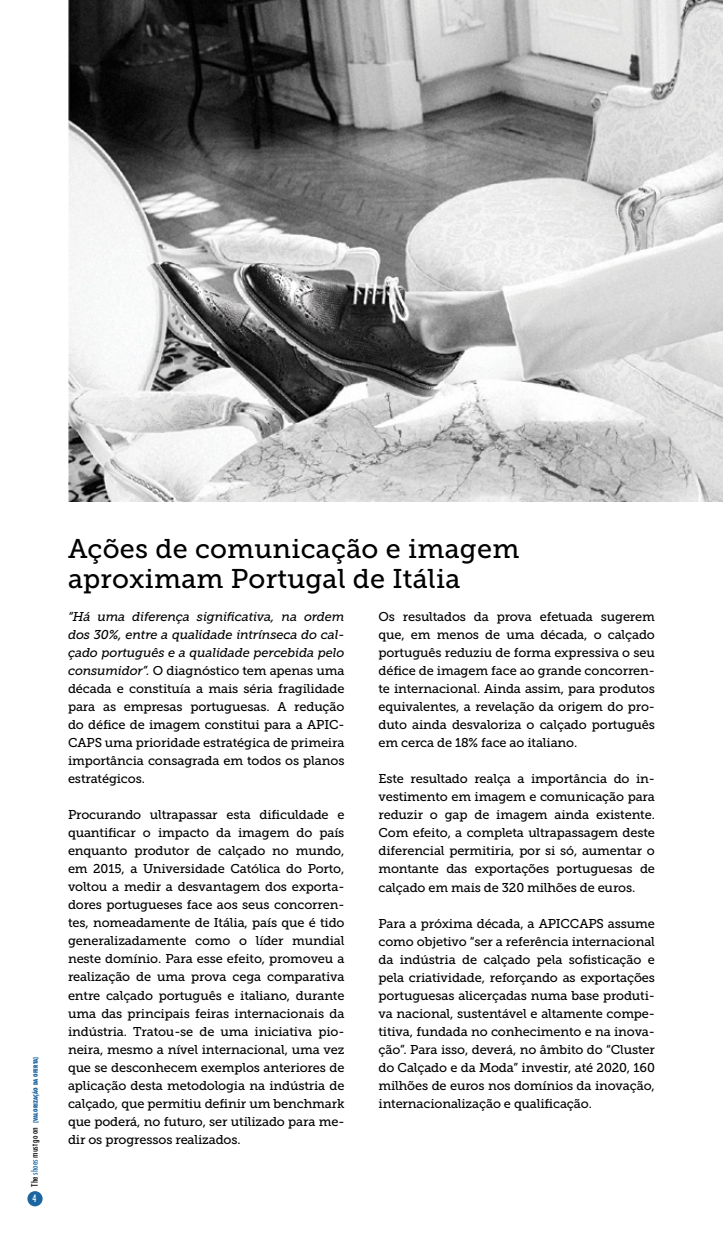
<style>
.page{position:relative;width:723px;height:1234px;background:#fff}
.page>*{position:absolute;margin:0;border:0;box-sizing:border-box;transform-origin:0 0}
.t1{font:27px/30px "Museo Slab 500";letter-spacing:.01em;color:#000}
.t2{font:12.75px/18px "Museo Slab 500";letter-spacing:-.01em;color:#000;text-align:justify}
.t3{font:500 condensed 10.5px "Futura BT";color:#fff}
.t4{font:900 condensed 6px "Futura BT";letter-spacing:.03em;color:#1b65a0}
.s1{font-weight:500;font-size:9px;color:#000}
.s2{font-weight:500;font-size:9px}
.s3{font-style:italic}
</style>
<div class="page">
<div style="left:27px;top:1190px;width:16px;height:15px;background:#1b65a0;border-radius:50%"></div>
<img style="left:68px;top:0;width:655px;height:501px">
<p class="t4" style="left:32px;top:1186px;width:132px;rotate:-90deg"><span class="s1">The</span> <span class="s2">shoes</span> <span class="s1">must go on</span> [VALORIZAÇÃO DA OFERTA]</p>
<p class="t3" style="left:32px;top:1191px;width:6px">4</p>
<h1 class="t1" style="left:68px;top:533px;width:453px">Ações de comunicação e imagem aproximam Portugal de Itália</h1>
<p class="t2" style="left:68px;top:607px;width:278px"><span class="s3">“Há uma diferença significativa, na ordem dos 30%, entre a qualidade intrínseca do cal&shy;çado português e a qualidade percebida pelo consumidor”.</span> O diagnóstico tem apenas uma década e constituía a mais séria fragilidade para as empresas portuguesas. A redução do défice de imagem constitui para a APIC-CAPS uma prioridade estratégica de primeira importância consagrada em todos os planos estratégicos.</p>
<p class="t2" style="left:68px;top:805px;width:278px">Procurando ultrapassar esta dificuldade e quantificar o impacto da imagem do país enquanto produtor de calçado no mundo, em 2015, a Universidade Católica do Porto, voltou a medir a desvantagem dos exporta&shy;dores portugueses face aos seus concorren&shy;tes, nomeadamente de Itália, país que é tido generalizadamente como o líder mundial neste domínio. Para esse efeito, promoveu a realização de uma prova cega comparativa entre calçado português e italiano, durante uma das principais feiras internacionais da indústria. Tratou-se de uma iniciativa pio&shy;neira, mesmo a nível internacional, uma vez que se desconhecem exemplos anteriores de aplicação desta metodologia na indústria de calçado, que permitiu definir um benchmark que poderá, no futuro, ser utilizado para me&shy;dir os progressos realizados.</p>
<p class="t2" style="left:378px;top:607px;width:278px">Os resultados da prova efetuada sugerem que, em menos de uma década, o calçado português reduziu de forma expressiva o seu défice de imagem face ao grande concorren&shy;te internacional. Ainda assim, para produtos equivalentes, a revelação da origem do pro&shy;duto ainda desvaloriza o calçado português em cerca de 18% face ao italiano.</p>
<p class="t2" style="left:378px;top:769px;width:278px">Este resultado realça a importância do in&shy;vestimento em imagem e comunicação para reduzir o gap de imagem ainda existente.<br>Com efeito, a completa ultrapassagem deste diferencial permitiria, por si só, aumentar o montante das exportações portuguesas de calçado em mais de 320 milhões de euros.</p>
<p class="t2" style="left:378px;top:914px;width:278px">Para a próxima década, a APICCAPS assume como objetivo “ser a referência internacional da indústria de calçado pela sofisticação e pela criatividade, reforçando as exportações portuguesas alicerçadas numa base produti&shy;va nacional, sustentável e altamente compe&shy;titiva, fundada no conhecimento e na inova&shy;ção”. Para isso, deverá, no âmbito do “Cluster do Calçado e da Moda” investir, até 2020, 160 milhões de euros nos domínios da inovação, internacionalização e qualificação.</p>
</div>
